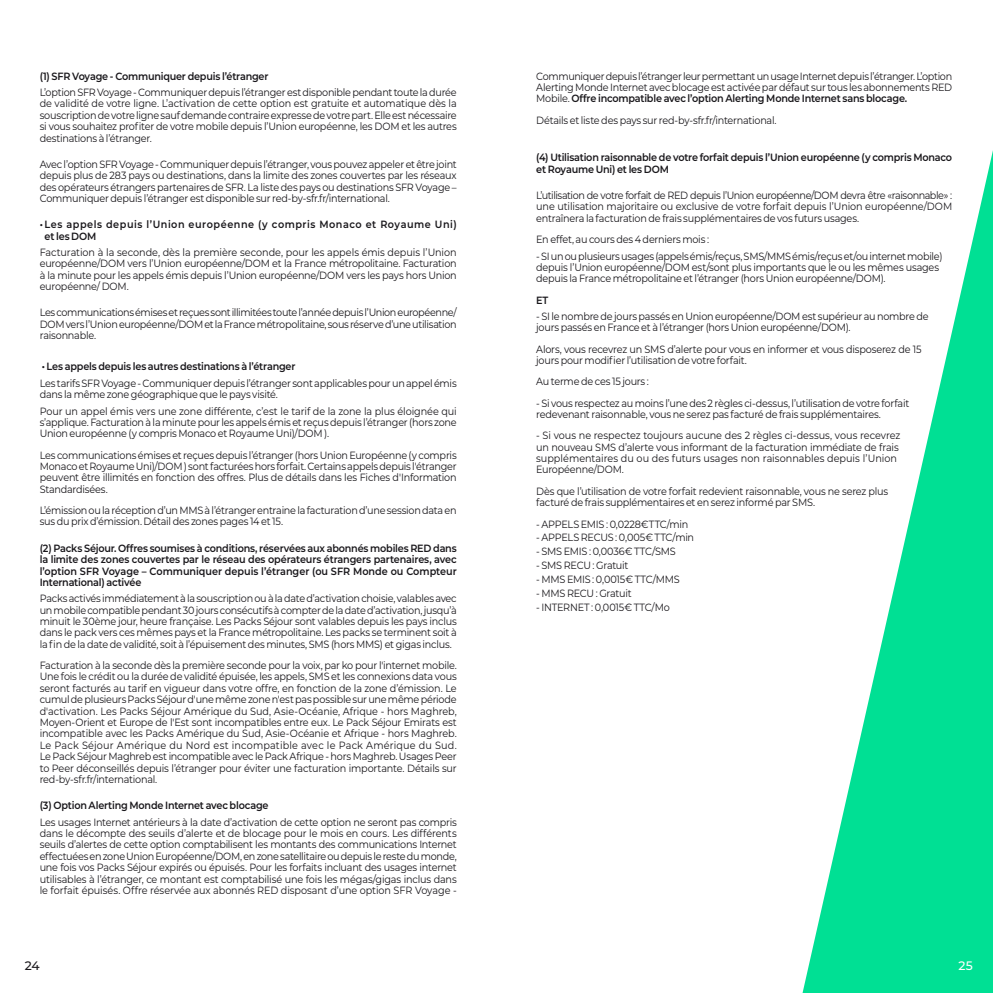
<style>
.page{position:relative;width:993px;height:993px;background:#fff}
.page>*{position:absolute;margin:0;border:0;box-sizing:border-box;transform-origin:0 0}
.t1{font:500 12.25px "Montserrat";color:#19171b}
.t2{font:500 12.25px "Montserrat";color:#fff}
.t3{font:10.5px/11.4px "Montserrat";letter-spacing:-.02em;color:#19171b;text-align:justify;scale:.92 1}
.t4{font:600 10.5px/11.4px "Montserrat";letter-spacing:-.02em;color:#19171b;scale:.92 1}
.t5{font:600 10.5px/11.4px "Montserrat";letter-spacing:.055em;color:#19171b;scale:.92 1}
.s1{font-weight:600}
</style>
<div class="page">
<svg style="left:802px;top:155px;width:190px;height:837px"></svg>
<p class="t4" style="left:40px;top:70px;width:250px">(1) SFR Voyage - Communiquer depuis l’étranger</p>
<p class="t3" style="left:40px;top:86px;width:454px">L’option SFR Voyage - Communiquer depuis l’étranger est disponible pendant toute la durée de validité de votre ligne. L’activation de cette option est gratuite et automatique dès la souscription de votre ligne sauf demande contraire expresse de votre part. Elle est nécessaire si vous souhaitez profiter de votre mobile depuis l’Union européenne, les DOM et les autres destinations à l’étranger.</p>
<p class="t3" style="left:40px;top:158px;width:454px">Avec l’option SFR Voyage - Communiquer depuis l’étranger, vous pouvez appeler et être joint depuis plus de 283 pays ou destinations, dans la limite des zones couvertes par les réseaux des opérateurs étrangers partenaires de SFR. La liste des pays ou destinations SFR Voyage – Communiquer depuis l’étranger est disponible sur red-by-sfr.fr/international.</p>
<p class="t5" style="left:45px;top:218px;width:449px;text-indent:-5px">• Les appels depuis l’Union européenne (y compris Monaco et Royaume Uni) et les DOM</p>
<p class="t3" style="left:40px;top:246px;width:454px">Facturation à la seconde, dès la première seconde, pour les appels émis depuis l’Union européenne/DOM vers l’Union européenne/DOM et la France métropolitaine. Facturation à la minute pour les appels émis depuis l’Union européenne/DOM vers les pays hors Union européenne/ DOM.</p>
<p class="t3" style="left:40px;top:306px;width:454px">Les communications émises et reçues sont illimitées toute l’année depuis l’Union européenne/ DOM vers l’Union européenne/DOM et la France métropolitaine, sous réserve d’une utilisation raisonnable.</p>
<p class="t4" style="left:42px;top:360px;width:277px">• Les appels depuis les autres destinations à l’étranger</p>
<p class="t3" style="left:40px;top:377px;width:454px">Les tarifs SFR Voyage - Communiquer depuis l’étranger sont applicables pour un appel émis dans la même zone géographique que le pays visité.</p>
<p class="t3" style="left:40px;top:404px;width:454px">Pour un appel émis vers une zone différente, c’est le tarif de la zone la plus éloignée qui s’applique. Facturation à la minute pour les appels émis et reçus depuis l’étranger (hors zone Union européenne (y compris Monaco et Royaume Uni)/DOM ).</p>
<p class="t3" style="left:40px;top:448px;width:454px">Les communications émises et reçues depuis l’étranger (hors Union Européenne (y compris Monaco et Royaume Uni)/DOM ) sont facturées hors forfait. Certains appels depuis l'étranger peuvent être illimités en fonction des offres. Plus de détails dans les Fiches d'Information Standardisées.</p>
<p class="t3" style="left:40px;top:504px;width:454px">L’émission ou la réception d’un MMS à l’étranger entraine la facturation d’une session data en sus du prix d’émission. Détail des zones pages 14 et 15.</p>
<p class="t4" style="left:40px;top:541px;width:454px;text-align:justify">(2) Packs Séjour. Offres soumises à conditions, réservées aux abonnés mobiles RED dans la limite des zones couvertes par le réseau des opérateurs étrangers partenaires, avec l’option SFR Voyage – Communiquer depuis l’étranger (ou SFR Monde ou Compteur International) activée</p>
<p class="t3" style="left:40px;top:592px;width:455px">Packs activés immédiatement à la souscription ou à la date d’activation choisie, valables avec un mobile compatible pendant 30 jours consécutifs à compter de la date d’activation, jusqu’à minuit le 30ème jour, heure française. Les Packs Séjour sont valables depuis les pays inclus dans le pack vers ces mêmes pays et la France métropolitaine. Les packs se terminent soit à la fin de la date de validité, soit à l’épuisement des minutes, SMS (hors MMS) et gigas inclus.</p>
<p class="t3" style="left:40px;top:659px;width:454px">Facturation à la seconde dès la première seconde pour la voix, par ko pour l'internet mobile.<br>Une fois le crédit ou la durée de validité épuisée, les appels, SMS et les connexions data vous seront facturés au tarif en vigueur dans votre offre, en fonction de la zone d’émission. Le cumul de plusieurs Packs Séjour d'une même zone n'est pas possible sur une même période d'activation. Les Packs Séjour Amérique du Sud, Asie-Océanie, Afrique - hors Maghreb, Moyen-Orient et Europe de l'Est sont incompatibles entre eux. Le Pack Séjour Emirats est incompatible avec les Packs Amérique du Sud, Asie-Océanie et Afrique - hors Maghreb.<br>Le Pack Séjour Amérique du Nord est incompatible avec le Pack Amérique du Sud.<br>Le Pack Séjour Maghreb est incompatible avec le Pack Afrique - hors Maghreb. Usages Peer to Peer déconseillés depuis l’étranger pour éviter une facturation importante. Détails sur red-by-sfr.fr/international.</p>
<p class="t4" style="left:40px;top:799px;width:250px">(3) Option Alerting Monde Internet avec blocage</p>
<p class="t3" style="left:40px;top:815px;width:454px">Les usages Internet antérieurs à la date d’activation de cette option ne seront pas compris dans le décompte des seuils d’alerte et de blocage pour le mois en cours. Les différents seuils d’alertes de cette option comptabilisent les montants des communications Internet effectuées en zone Union Européenne/DOM, en zone satellitaire ou depuis le reste du monde, une fois vos Packs Séjour expirés ou épuisés. Pour les forfaits incluant des usages internet utilisables à l’étranger, ce montant est comptabilisé une fois les mégas/gigas inclus dans le forfait épuisés. Offre réservée aux abonnés RED disposant d’une option SFR Voyage -</p>
<p class="t3" style="left:536px;top:70px;width:453px">Communiquer depuis l’étranger leur permettant un usage Internet depuis l’étranger. L’option Alerting Monde Internet avec blocage est activée par défaut sur tous les abonnements RED Mobile. <span class="s1">Offre incompatible avec l’option Alerting Monde Internet sans blocage.</span></p>
<p class="t3" style="left:536px;top:114px;width:263px">Détails et liste des pays sur red-by-sfr.fr/international.</p>
<p class="t4" style="left:536px;top:151px;width:453px">(4) Utilisation raisonnable de votre forfait depuis l’Union européenne (y compris Monaco et Royaume Uni) et les DOM</p>
<p class="t3" style="left:536px;top:189px;width:453px">L’utilisation de votre forfait de RED depuis l’Union européenne/DOM devra être «raisonnable» : une utilisation majoritaire ou exclusive de votre forfait depuis l’Union européenne/DOM entraînera la facturation de frais supplémentaires de vos futurs usages.</p>
<p class="t3" style="left:536px;top:233px;width:189px">En effet, au cours des 4 derniers mois :</p>
<p class="t3" style="left:536px;top:250px;width:443px;text-align:left">- SI un ou plusieurs usages (appels émis/reçus, SMS/MMS émis/reçus et/ou internet mobile) depuis l’Union européenne/DOM est/sont plus importants que le ou les mêmes usages depuis la France métropolitaine et l’étranger (hors Union européenne/DOM).</p>
<p class="t4" style="left:536px;top:293px;width:15px">ET</p>
<p class="t3" style="left:536px;top:310px;width:428px">- SI le nombre de jours passés en Union européenne/DOM est supérieur au nombre de jours passés en France et à l’étranger (hors Union européenne/DOM).</p>
<p class="t3" style="left:536px;top:343px;width:420px">Alors, vous recevrez un SMS d’alerte pour vous en informer et vous disposerez de 15 jours pour modifier l’utilisation de votre forfait.</p>
<p class="t3" style="left:536px;top:375px;width:124px">Au terme de ces 15 jours :</p>
<p class="t3" style="left:536px;top:397px;width:407px">- Si vous respectez au moins l’une des 2 règles ci-dessus, l’utilisation de votre forfait redevenant raisonnable, vous ne serez pas facturé de frais supplémentaires.</p>
<p class="t3" style="left:536px;top:429px;width:397px;text-align:left">- Si vous ne respectez toujours aucune des 2 règles ci-dessus, vous recevrez un nouveau SMS d’alerte vous informant de la facturation immédiate de frais supplémentaires du ou des futurs usages non raisonnables depuis l’Union Européenne/DOM.</p>
<p class="t3" style="left:536px;top:485px;width:384px">Dès que l’utilisation de votre forfait redevient raisonnable, vous ne serez plus facturé de frais supplémentaires et en serez informé par SMS.</p>
<p class="t3" style="left:536px;top:517px;width:167px">- APPELS EMIS : 0,0228€TTC/min</p>
<p class="t3" style="left:536px;top:531px;width:173px">- APPELS RECUS : 0,005€ TTC/min</p>
<p class="t3" style="left:536px;top:545px;width:153px">- SMS EMIS : 0,0036€ TTC/SMS</p>
<p class="t3" style="left:536px;top:559px;width:102px">- SMS RECU : Gratuit</p>
<p class="t3" style="left:536px;top:573px;width:157px">- MMS EMIS : 0,0015€ TTC/MMS</p>
<p class="t3" style="left:536px;top:587px;width:105px">- MMS RECU : Gratuit</p>
<p class="t3" style="left:536px;top:600px;width:147px">- INTERNET : 0,0015€ TTC/Mo</p>
<p class="t1" style="left:25px;top:956px;width:16px">24</p>
<p class="t2" style="left:958px;top:956px;width:16px">25</p>
</div>
